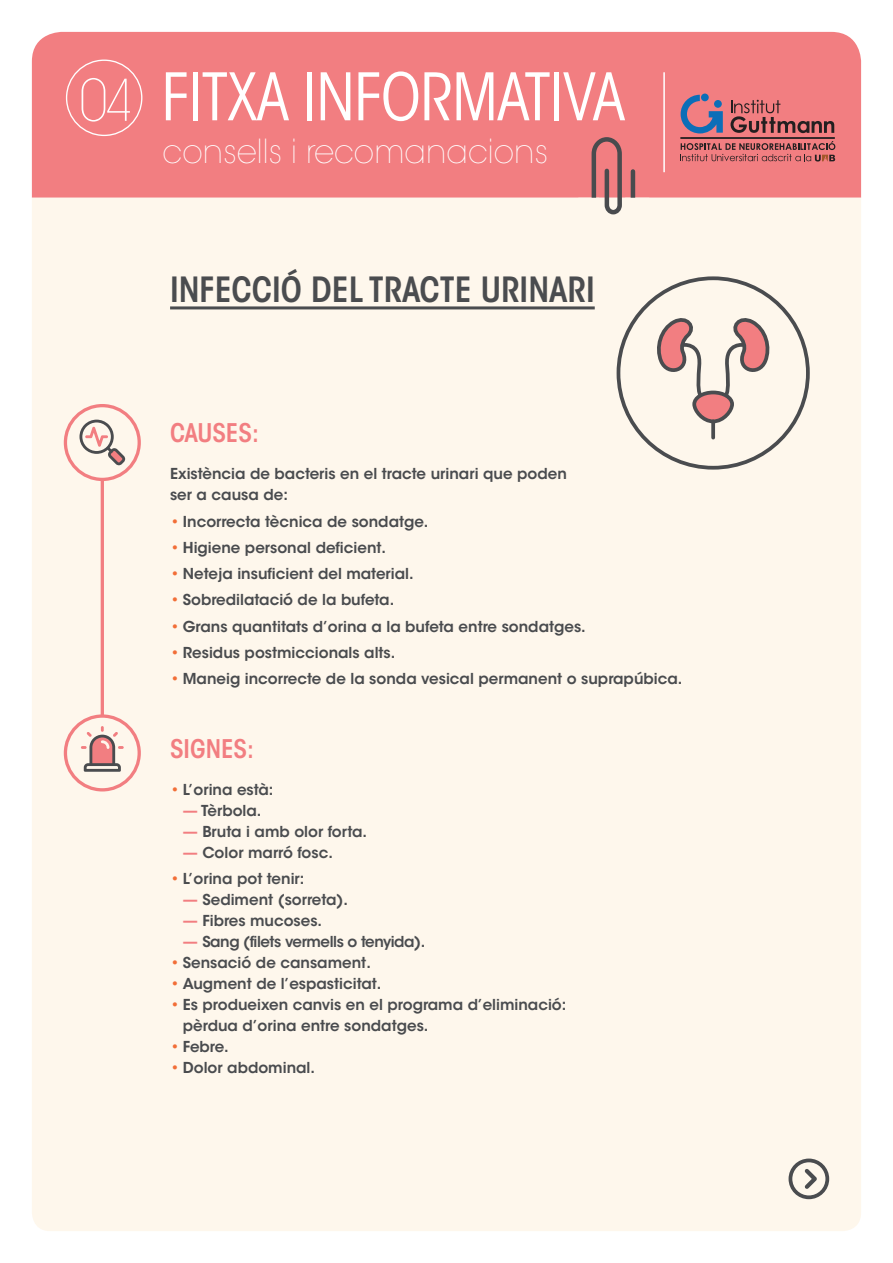
<style>
.page{position:relative;width:893px;height:1263px;background:#fff}
.page>*{position:absolute;margin:0;border:0;box-sizing:border-box;transform-origin:0 0}
.t1{font:condensed 64.8px "ITC Avant Garde Std";letter-spacing:-.01em;color:#fff}
.t2{font:600 condensed 34.5px "ITC Avant Garde Std";color:#4a4c4f}
.t3{font:200 33px "ITC Avant Garde Std";letter-spacing:.005em;color:#fff;scale:.96 1}
.t4{font:600 condensed 25.5px "ITC Avant Garde Std";color:#f27e81}
.t5{font:600 15px/21px "ITC Avant Garde Std";color:#494b4e}
.t6{font:600 15px/21px "ITC Avant Garde Std";color:#4a4c4f}
.t7{font:600 15px "ITC Avant Garde Std";letter-spacing:-.03em;color:#4a4c4f}
.s1{font-weight:200;font-size:57px}
.s2{color:#f26e37}
.s3{color:#f27e81}
.s4{color:#494b4e}
</style>
<div class="page">
<div style="left:32px;top:32px;width:829px;height:166px;background:#f27e81"></div>
<div style="left:32px;top:198px;width:829px;height:1033px;background:#fef7ec"></div>
<div style="left:66px;top:60px;width:76px;height:76px;border:1px solid #fff;border-radius:50%"></div>
<svg style="left:578px;top:135px;width:71px;height:120px;background:#e3afac"></svg>
<hr style="left:663px;top:72px;width:2px;height:100px;background:#fff">
<div style="left:788px;top:1158px;width:41px;height:41px;border:4px solid #4a4c4f;border-radius:50%"></div>
<svg style="left:801px;top:1165px;width:20px;height:28px"></svg>
<svg style="left:681px;top:95px;width:42px;height:38px;background:#8d7698"></svg>
<div style="left:701px;top:94px;width:8px;height:7px;background:#0c6eb8;border-radius:50%"></div>
<svg style="left:681px;top:141px;width:154px;height:21px;background:#c16769"></svg>
<svg style="left:730px;top:100px;width:104px;height:33px;background:#be6668"></svg>
<hr style="left:680px;top:137px;width:155px;height:2px;background:#231f20">
<div style="left:617px;top:276px;width:193px;height:194px;border:4px solid #4a4c4f;border-radius:50%"></div>
<svg style="left:655px;top:315px;width:116px;height:110px;background:#e1c8c1"></svg>
<svg style="left:711px;top:421px;width:4px;height:17px"></svg>
<hr style="left:170px;top:306px;width:425px;height:3px;background:#4a4c4f">
<hr style="left:101px;top:471px;width:3px;height:255px;background:#f27e81">
<svg style="left:65px;top:406px;width:74px;height:73px;background:#fce8df"></svg>
<div style="left:64px;top:404px;width:77px;height:77px;border:3px solid #f27e81;border-radius:50%"></div>
<svg style="left:79px;top:420px;width:46px;height:45px;background:#d9cac3"></svg>
<svg style="left:65px;top:716px;width:74px;height:74px;background:#fce8de"></svg>
<div style="left:64px;top:714px;width:77px;height:77px;border:3px solid #f27e81;border-radius:50%"></div>
<svg style="left:81px;top:726px;width:43px;height:46px;background:#d5b4af"></svg>
<h1 class="t1" style="left:79px;top:58px;width:547px"><span class="s1">04</span> FITXA INFORMATIVA</h1>
<h3 class="t3" style="left:163px;top:132px;width:403px">consells i recomanacions</h3>
<h2 class="t2" style="left:170px;top:268px;width:426px">INFECCIÓ DEL TRACTE URINARI</h2>
<h3 class="t4" style="left:170px;top:417px;width:90px">CAUSES:</h3>
<p class="t5" style="left:170px;top:463px;width:398px">Existència de bacteris en el tracte urinari que poden ser a causa de:</p>
<p class="t5" style="left:170px;top:511px;width:260px"><span class="s2">•</span> Incorrecta tècnica de sondatge.</p>
<p class="t5" style="left:170px;top:537px;width:218px"><span class="s2">•</span> Higiene personal deficient.</p>
<p class="t5" style="left:170px;top:563px;width:245px"><span class="s2">•</span> Neteja insuficient del material.</p>
<p class="t5" style="left:170px;top:589px;width:226px"><span class="s2">•</span> Sobredilatació de la bufeta.</p>
<p class="t5" style="left:170px;top:616px;width:417px"><span class="s2">•</span> Grans quantitats d’orina a la bufeta entre sondatges.</p>
<p class="t5" style="left:170px;top:642px;width:227px"><span class="s2">•</span> Residus postmiccionals alts.</p>
<p class="t5" style="left:170px;top:668px;width:514px"><span class="s2">•</span> Maneig incorrecte de la sonda vesical permanent o suprapúbica.</p>
<h3 class="t4" style="left:170px;top:733px;width:85px">SIGNES:</h3>
<p class="t6" style="left:170px;top:779px;width:105px"><span class="s2">•</span> L’orina està:</p>
<p class="t6" style="left:183px;top:800px;width:80px"><span class="s3">—</span> Tèrbola.</p>
<p class="t6" style="left:183px;top:821px;width:186px"><span class="s3">—</span> Bruta i amb olor forta.</p>
<p class="t6" style="left:183px;top:842px;width:152px"><span class="s3">—</span> Color marró fosc.</p>
<p class="t6" style="left:170px;top:868px;width:136px"><span class="s2">•</span> L’orina pot tenir:</p>
<p class="t6" style="left:183px;top:889px;width:167px"><span class="s3">—</span> Sediment (sorreta).</p>
<p class="t6" style="left:183px;top:910px;width:141px"><span class="s3">—</span> Fibres mucoses.</p>
<p class="t7" style="left:183px;top:932px;width:244px"><span class="s3">—</span> Sang (filets vermells o tenyida).</p>
<p class="t6" style="left:170px;top:952px;width:202px"><span class="s2">•</span> Sensació de cansament.</p>
<p class="t6" style="left:170px;top:973px;width:213px"><span class="s2">•</span> Augment de l’espasticitat.</p>
<p class="t6" style="left:183px;top:994px;width:385px;text-indent:-13px"><span class="s2">•</span> Es produeixen canvis en el programa d’eliminació: pèrdua <span class="s4">d’orina entre sondatges.</span></p>
<p class="t5" style="left:170px;top:1036px;width:60px"><span class="s2">•</span> Febre.</p>
<p class="t5" style="left:170px;top:1057px;width:147px"><span class="s2">•</span> Dolor abdominal.</p>
</div>
